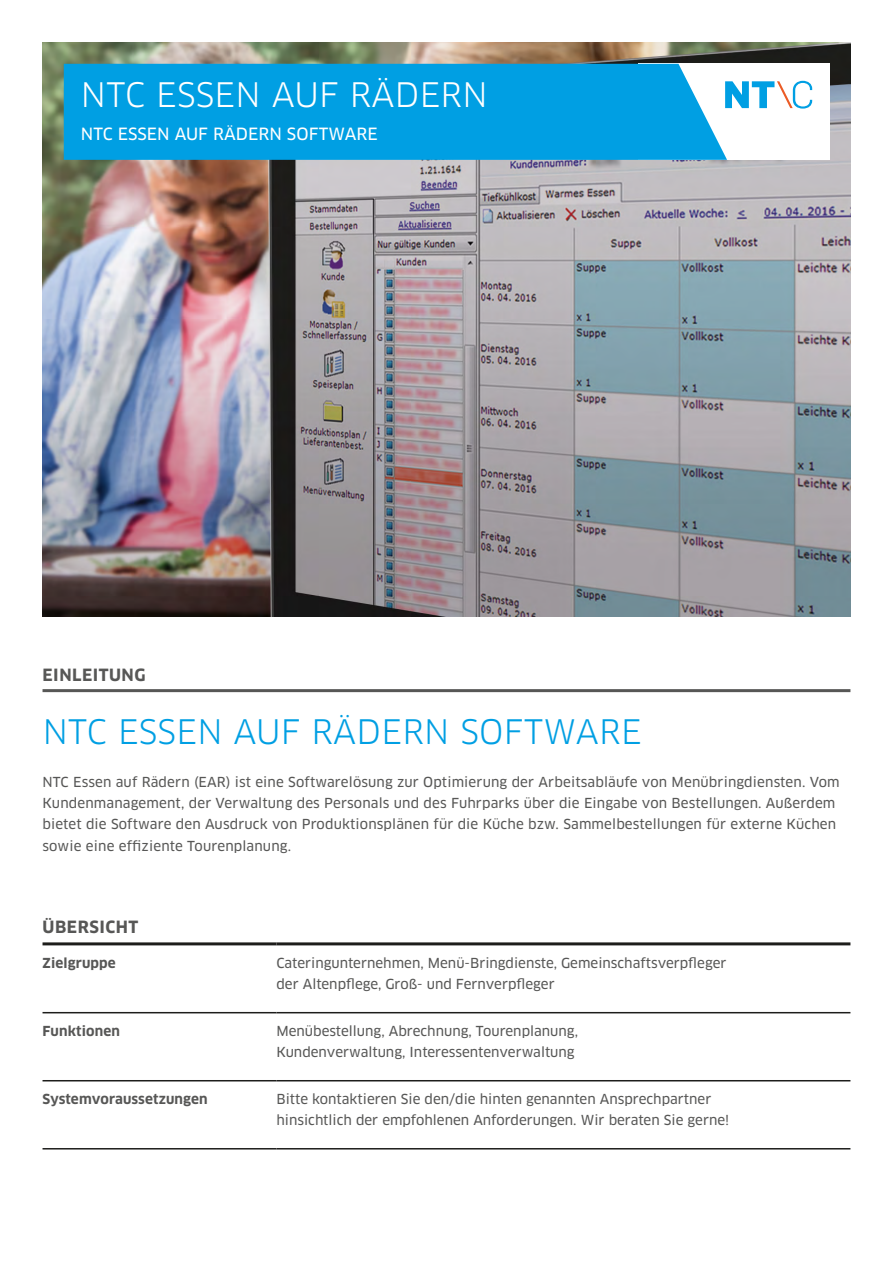
<style>
.page{position:relative;width:893px;height:1263px;background:#fff}
.page>*{position:absolute;margin:0;border:0;box-sizing:border-box;transform-origin:0 0}
.t1{font:33px "Clan OT";letter-spacing:.01em;color:#009fe3}
.t2{font:33px "Clan OT";letter-spacing:.01em;color:#fff}
.t3{font:16.5px "Clan OT News";letter-spacing:.005em;color:#fff}
.t4{font:700 16.5px "Clan OT";letter-spacing:.03em;color:#575756}
.t5{font:13.5px/21.3px "Clan OT News";color:#575756}
.t6{font:700 13.5px "Clan OT";letter-spacing:.01em;color:#575756}
</style>
<div class="page">
<img style="left:43px;top:43px;width:807px;height:573px">
<div style="left:638px;top:64px;width:191px;height:96px;background:#fff"></div>
<svg style="left:727px;top:81px;width:85px;height:28px"></svg>
<div style="left:64px;top:64px;width:663px;height:96px;background:#009fe3"></div>
<hr style="left:43px;top:689px;width:807px;height:3px;background:#575756">
<hr style="left:43px;top:1012px;width:233px;height:1px;background:#1d1d1b">
<hr style="left:276px;top:1012px;width:574px;height:1px;background:#1d1d1b">
<hr style="left:43px;top:1080px;width:233px;height:1px;background:#1d1d1b">
<hr style="left:276px;top:1080px;width:574px;height:1px;background:#1d1d1b">
<hr style="left:43px;top:1148px;width:233px;height:1px;background:#1d1d1b">
<hr style="left:276px;top:1148px;width:574px;height:1px;background:#1d1d1b">
<hr style="left:43px;top:942px;width:233px;height:3px;background:#1d1d1b">
<hr style="left:276px;top:942px;width:574px;height:3px;background:#1d1d1b">
<h1 class="t2" style="left:81px;top:75px;width:408px">NTC ESSEN AUF RÄDERN</h1>
<p class="t3" style="left:81px;top:124px;width:298px">NTC ESSEN AUF RÄDERN SOFTWARE</p>
<p class="t4" style="left:43px;top:665px;width:104px">EINLEITUNG</p>
<h1 class="t1" style="left:43px;top:712px;width:601px">NTC ESSEN AUF RÄDERN SOFTWARE</h1>
<p class="t5" style="left:43px;top:771px;width:799px">NTC Essen auf Rädern (EAR) ist eine Softwarelösung zur Optimierung der Arbeitsabläufe von Menübringdiensten. Vom Kundenmanagement, der Verwaltung des Personals und des Fuhrparks über die Eingabe von Bestellungen. Außerdem bietet die Software den Ausdruck von Produktionsplänen für die Küche bzw. Sammelbestellungen für externe Küchen sowie eine effiziente Tourenplanung.</p>
<p class="t4" style="left:43px;top:918px;width:97px">ÜBERSICHT</p>
<p class="t6" style="left:43px;top:955px;width:75px">Zielgruppe</p>
<p class="t5" style="left:276px;top:952px;width:452px">Cateringunternehmen, Menü-Bringdienste, Gemeinschaftsverpfleger der Altenpflege, Groß- und Fernverpfleger</p>
<p class="t6" style="left:43px;top:1023px;width:79px">Funktionen</p>
<p class="t5" style="left:276px;top:1020px;width:303px">Menübestellung, Abrechnung, Tourenplanung,<br>Kundenverwaltung, Interessentenverwaltung</p>
<p class="t6" style="left:43px;top:1091px;width:167px">Systemvoraussetzungen</p>
<p class="t5" style="left:276px;top:1088px;width:454px">Bitte kontaktieren Sie den/die hinten genannten Ansprechpartner hinsichtlich der empfohlenen Anforderungen. Wir beraten Sie gerne!</p>
</div>
